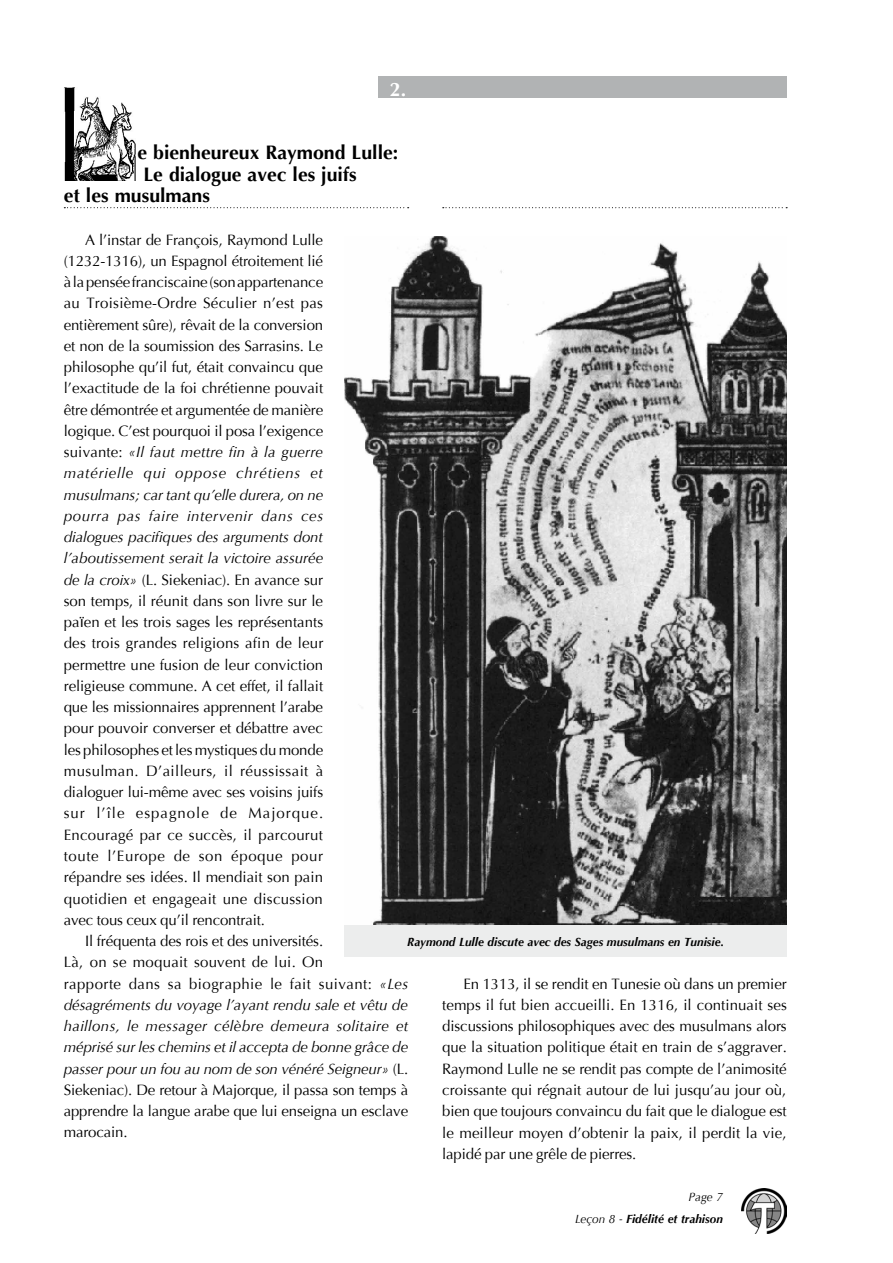
<style>
.page{position:relative;width:893px;height:1263px;background:#fff}
.page>*{position:absolute;margin:0;border:0;box-sizing:border-box;transform-origin:0 0}
.t1{font:700 19.5px "Optima";color:#000}
.t2{font:700 19.5px "Optima";color:#fff}
.t3{font:15px/21.3px "Optima";letter-spacing:-.01em;color:#000;text-align:justify}
.t4{font:italic 700 12px/21.3px "Optima";color:#000;text-align:right}
.s1{font-style:italic}
.s2{font-family:"Arial"}
.s3{font-weight:400}
</style>
<div class="page">
<div style="left:378px;top:77px;width:409px;height:21px;background:#b1b3b4"></div>
<svg style="left:64px;top:207px;width:345px;height:1px"></svg>
<svg style="left:443px;top:207px;width:344px;height:1px"></svg>
<img style="left:741px;top:1188px;width:45px;height:45px">
<img style="left:64px;top:87px;width:72px;height:94px">
<img style="left:344px;top:236px;width:443px;height:689px">
<div style="left:344px;top:925px;width:443px;height:32px;background:#eceded"></div>
<h1 class="t2" style="left:390px;top:78px;width:18px">2.</h1>
<h1 class="t1" style="left:138px;top:141px;width:262px">e bienheureux Raymond Lulle:</h1>
<h1 class="t1" style="left:144px;top:163px;width:215px">Le dialogue avec les juifs</h1>
<h1 class="t1" style="left:64px;top:184px;width:148px">et les musulmans</h1>
<p class="t3" style="left:64px;top:229px;width:261px;text-indent:21px">A l’instar de François, Raymond Lulle (1232-1316), un Espagnol étroitement lié à la pensée franciscaine (son appartenance au Troisième-Ordre Séculier n’est pas entièrement sûre), rêvait de la conversion et non de la soumission des Sarrasins. Le philosophe qu’il fut, était convaincu que l’exactitude de la foi chrétienne pouvait être démontrée et argumentée de manière logique. C’est pourquoi il posa l’exigence suivante: <span class="s1">«Il faut mettre fin à la guerre matérielle qui oppose chrétiens et musulmans; car tant qu’elle durera, on ne pourra pas faire intervenir dans ces dialogues pacifiques des arguments dont l’aboutissement serait la victoire assurée de la croix»</span> (L. Siekeniac). En avance sur son temps, il réunit dans son livre sur le pa<span class="s2">ï</span>en et les trois sages les représentants des trois grandes religions afin de leur permettre une fusion de leur conviction religieuse commune. A cet effet, il fallait que les missionnaires apprennent l’arabe pour pouvoir converser et débattre avec les philosophes et les mystiques du monde musulman. D’ailleurs, il réussissait à dialoguer lui-même avec ses voisins juifs sur l’île espagnole de Majorque.<br>Encouragé par ce succès, il parcourut toute l’Europe de son époque pour répandre ses idées. Il mendiait son pain quotidien et engageait une discussion avec tous ceux qu’il rencontrait.</p>
<p class="t3" style="left:64px;top:930px;width:346px;text-align:left;text-indent:21px">Il fréquenta des rois et des universités.<br>Là, on se moquait souvent de lui. On<br>rapporte dans sa biographie le fait suivant: <span class="s1">«Les désagréments du voyage l’ayant rendu sale et vêtu de haillons, le messager célèbre demeura solitaire et méprisé sur les chemins et il accepta de bonne grâce de passer pour un fou au nom de son vénéré Seigneur»</span> (L.<br>Siekeniac). De retour à Majorque, il passa son temps à apprendre la langue arabe que lui enseigna un esclave marocain.</p>
<p class="t4" style="left:407px;top:931px;width:318px">Raymond Lulle discute avec des Sages musulmans en Tunisie.</p>
<p class="t3" style="left:442px;top:973px;width:346px;text-indent:21px">En 1313, il se rendit en Tunesie où dans un premier temps il fut bien accueilli. En 1316, il continuait ses discussions philosophiques avec des musulmans alors que la situation politique était en train de s’aggraver.<br>Raymond Lulle ne se rendit pas compte de l’animosité croissante qui régnait autour de lui jusqu’au jour où, bien que toujours convaincu du fait que le dialogue est le meilleur moyen d’obtenir la paix, il perdit la vie, lapidé par une grêle de pierres.</p>
<p class="t4" style="left:575px;top:1186px;width:149px"><span class="s3">Page 7<br>Leçon 8 -</span> Fidélité et trahison</p>
</div>
